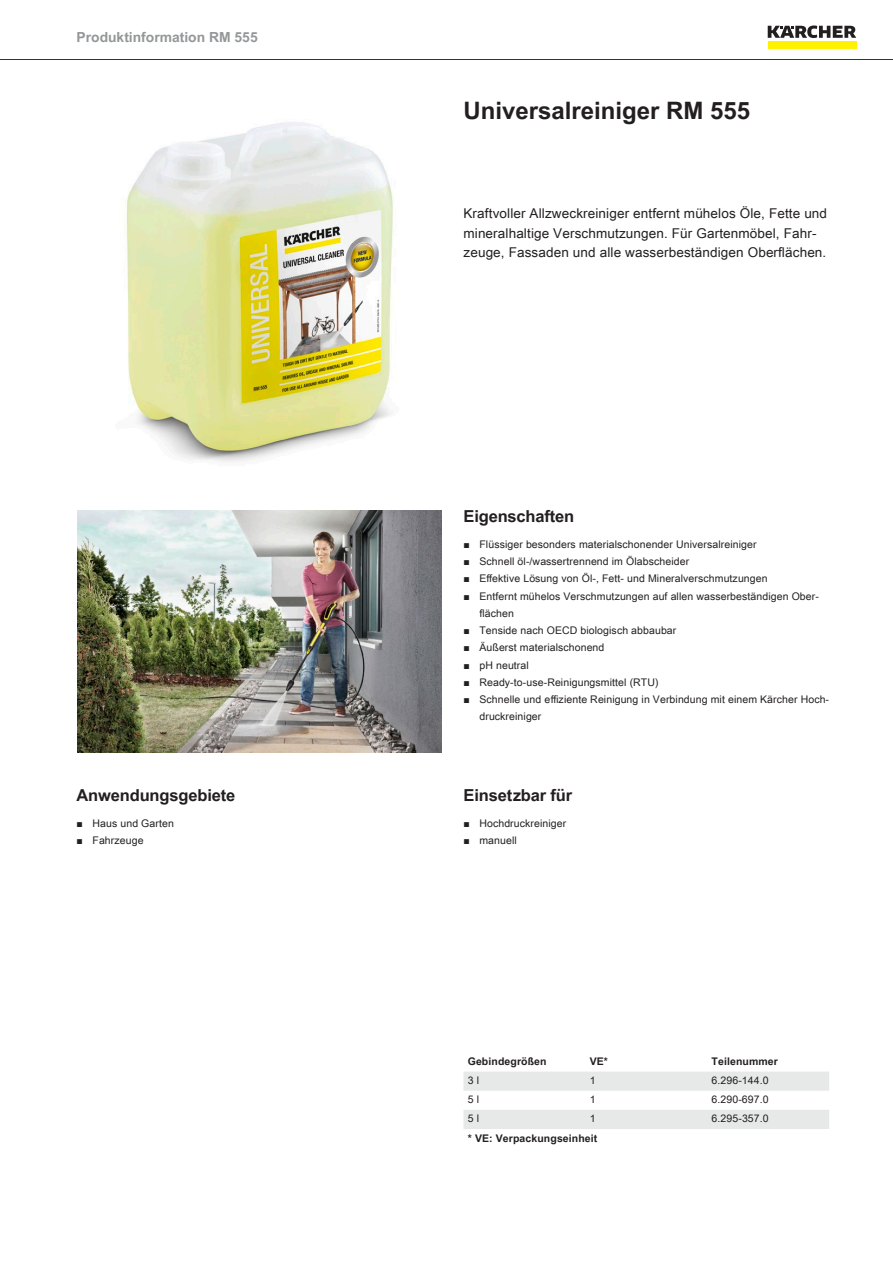
<style>
.page{position:relative;width:893px;height:1263px;background:#fff}
.page>*{position:absolute;margin:0;border:0;box-sizing:border-box;transform-origin:0 0}
.t1{font:700 24px "Arial Unicode MS";color:#231f20}
.t2{font:700 16.5px "Arial Unicode MS";letter-spacing:-.01em;color:#231f20}
.t3{font:700 13.8px "Arial Unicode MS";color:#949698}
.t4{font:13.5px/19.5px "Arial Unicode MS";letter-spacing:.01em;color:#231f20}
.t5{font:10.5px/17.2px "Arial Unicode MS";letter-spacing:.01em;color:#231f20}
.t6{font:700 10.5px "Arial Unicode MS";letter-spacing:.01em;color:#231f20}
.s1{font-family:"Arial"}
</style>
<div class="page">
<hr style="left:0;top:59px;width:893px;height:1px;background:#231f20">
<div style="left:768px;top:42px;width:88px;height:7px;background:#fff200"></div>
<svg style="left:768px;top:26px;width:88px;height:12px"></svg>
<img style="left:126px;top:122px;width:267px;height:340px">
<img style="left:78px;top:510px;width:363px;height:243px">
<svg style="left:463px;top:1072px;width:366px;height:57px"></svg>
<h3 class="t3" style="left:77px;top:27px;width:183px">Produktinformation RM 555</h3>
<h2 class="t2" style="left:77px;top:783px;width:160px">Anwendungsgebiete</h2>
<p class="t5" style="left:77px;top:814px;width:99px"><span class="s1">■</span> Haus und Garten</p>
<p class="t5" style="left:77px;top:831px;width:68px"><span class="s1">■</span> Fahrzeuge</p>
<h1 class="t1" style="left:463px;top:93px;width:288px">Universalreiniger RM 555</h1>
<p class="t4" style="left:463px;top:203px;width:365px">Kraftvoller Allzweckreiniger entfernt mühelos Öle, Fette und mineralhaltige Verschmutzungen. Für Gartenmöbel, Fahr&shy;zeuge, Fassaden und alle wasserbeständigen Oberflächen.</p>
<h2 class="t2" style="left:463px;top:504px;width:112px">Eigenschaften</h2>
<p class="t5" style="left:463px;top:535px;width:295px"><span class="s1">■</span> Flüssiger besonders materialschonender Universalreiniger</p>
<p class="t5" style="left:463px;top:553px;width:227px"><span class="s1">■</span> Schnell öl-/wassertrennend im Ölabscheider</p>
<p class="t5" style="left:463px;top:570px;width:306px"><span class="s1">■</span> Effektive Lösung von Öl-, Fett- und Mineralverschmutzungen</p>
<p class="t5" style="left:479px;top:587px;width:341px;text-indent:-16px"><span class="s1">■</span> Entfernt mühelos Verschmutzungen auf allen wasserbeständigen Ober&shy;flächen</p>
<p class="t5" style="left:463px;top:622px;width:214px"><span class="s1">■</span> Tenside nach OECD biologisch abbaubar</p>
<p class="t5" style="left:463px;top:639px;width:142px"><span class="s1">■</span> Äußerst materialschonend</p>
<p class="t5" style="left:463px;top:656px;width:67px"><span class="s1">■</span> pH neutral</p>
<p class="t5" style="left:463px;top:673px;width:197px"><span class="s1">■</span> Ready-to-use-Reinigungsmittel (RTU)</p>
<p class="t5" style="left:479px;top:691px;width:351px;text-indent:-16px"><span class="s1">■</span> Schnelle und effiziente Reinigung in Verbindung mit einem Kärcher Hoch&shy;druckreiniger</p>
<h2 class="t2" style="left:463px;top:783px;width:110px">Einsetzbar für</h2>
<p class="t5" style="left:463px;top:814px;width:104px"><span class="s1">■</span> Hochdruckreiniger</p>
<p class="t5" style="left:463px;top:831px;width:55px"><span class="s1">■</span> manuell</p>
<p class="t6" style="left:468px;top:1054px;width:80px">Gebindegrößen</p>
<p class="t6" style="left:590px;top:1054px;width:20px">VE*</p>
<p class="t6" style="left:712px;top:1054px;width:68px">Teilenummer</p>
<p class="t5" style="left:468px;top:1072px;width:13px">3 l</p>
<p class="t5" style="left:590px;top:1072px;width:7px">1</p>
<p class="t5" style="left:712px;top:1072px;width:59px">6.296-144.0</p>
<p class="t5" style="left:468px;top:1091px;width:13px">5 l</p>
<p class="t5" style="left:590px;top:1091px;width:7px">1</p>
<p class="t5" style="left:712px;top:1091px;width:59px">6.290-697.0</p>
<p class="t5" style="left:468px;top:1110px;width:13px">5 l</p>
<p class="t5" style="left:590px;top:1110px;width:7px">1</p>
<p class="t5" style="left:712px;top:1110px;width:59px">6.295-357.0</p>
<p class="t6" style="left:468px;top:1130px;width:131px">* VE: Verpackungseinheit</p>
</div>
